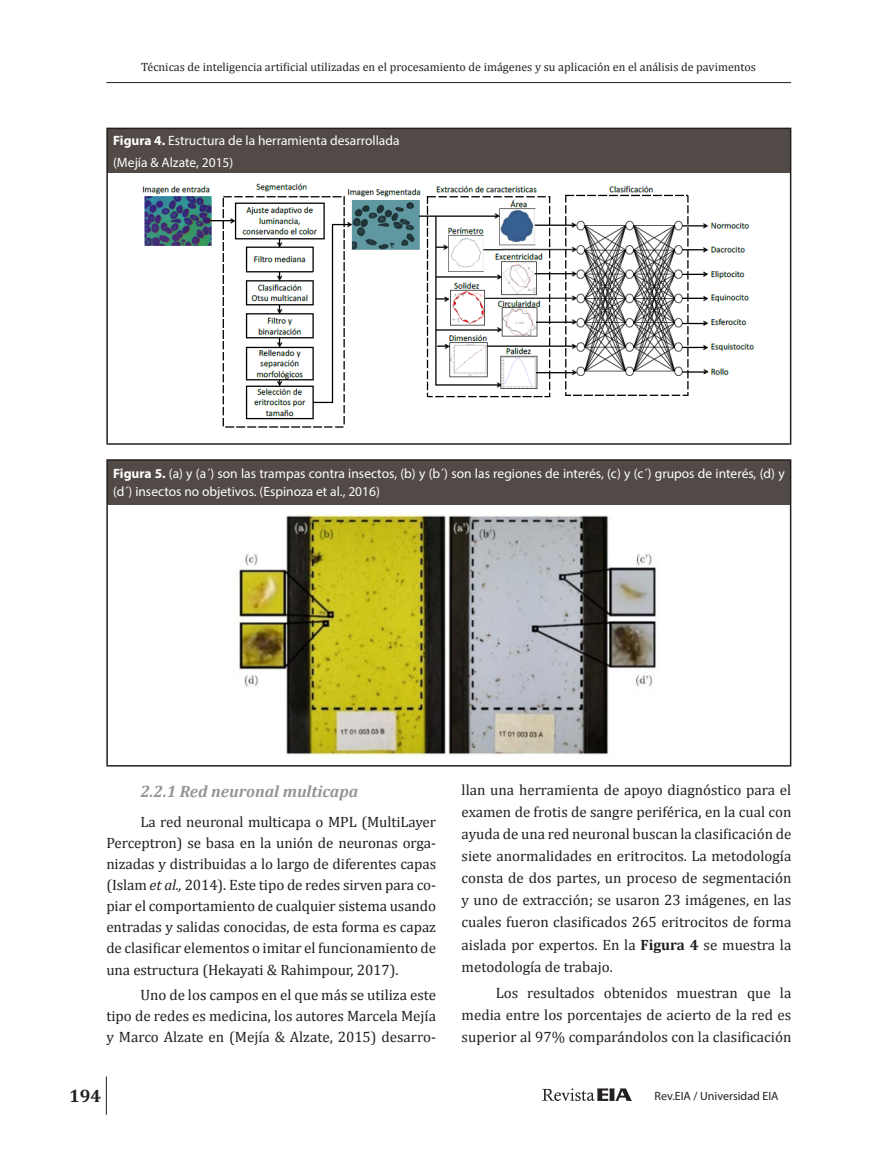
<style>
.page{position:relative;width:885px;height:1170px;background:#fff}
.page>*{position:absolute;margin:0;border:0;box-sizing:border-box;transform-origin:0 0}
.t1{font:700 18px "Cambria";color:#231f20}
.t2{font:italic 700 16.5px "Cambria";color:#939598}
.t3{font:15px/22.2px "Cambria";color:#231f20;text-align:justify}
.t4{font:13.5px/22.2px "Myriad Pro";color:#fff}
.t5{font:12px "Cambria";color:#231f20}
.t6{font:12px "Myriad Pro";color:#231f20}
.s1{font-weight:700}
.s2{font-style:italic}
</style>
<div class="page">
<hr style="left:106px;top:82px;width:684px;height:1px;background:#231f20">
<hr style="left:106px;top:1076px;width:1px;height:38px;background:#231f20">
<svg style="left:542px;top:1088px;width:90px;height:12px"></svg>
<div style="left:107px;top:128px;width:683px;height:45px;background:#524a47"></div>
<hr style="left:106px;top:173px;width:2px;height:270px;background:#231f20">
<hr style="left:789px;top:173px;width:2px;height:270px;background:#231f20">
<hr style="left:106px;top:443px;width:685px;height:1px;background:#231f20">
<hr style="left:106px;top:129px;width:2px;height:44px;background:#231f20">
<hr style="left:106px;top:128px;width:685px;height:1px;background:#231f20">
<hr style="left:789px;top:129px;width:2px;height:44px;background:#231f20">
<img style="left:142px;top:183px;width:613px;height:245px">
<div style="left:107px;top:460px;width:683px;height:44px;background:#524a47"></div>
<hr style="left:106px;top:504px;width:2px;height:261px;background:#231f20">
<hr style="left:789px;top:504px;width:2px;height:261px;background:#231f20">
<hr style="left:106px;top:765px;width:685px;height:1px;background:#231f20">
<hr style="left:106px;top:460px;width:2px;height:44px;background:#231f20">
<hr style="left:106px;top:459px;width:685px;height:1px;background:#231f20">
<hr style="left:789px;top:460px;width:2px;height:44px;background:#231f20">
<img style="left:235px;top:510px;width:422px;height:246px">
<p class="t5" style="left:141px;top:60px;width:616px">Técnicas de inteligencia artificial utilizadas en el procesamiento de imágenes y su aplicación en el análisis de pavimentos</p>
<p class="t4" style="left:113px;top:129px;width:288px"><span class="s1">Figura 4.</span> Estructura de la herramienta desarrollada (Mejía &amp; Alzate, 2015)</p>
<p class="t4" style="left:113px;top:464px;width:673px;line-height:18px"><span class="s1">Figura 5.</span> (a) y (a´) son las trampas contra insectos, (b) y (b´) son las regiones de interés, (c) y (c´) grupos de interés, (d) y (d´) insectos no objetivos. (Espinoza et al., 2016)</p>
<p class="t2" style="left:140px;top:779px;width:219px">2.2.1 Red neuronal multicapa</p>
<p class="t3" style="left:106px;top:810px;width:331px;line-height:21.1px;text-indent:34px">La red neuronal multicapa o MPL (MultiLayer Perceptron) se basa en la unión de neuronas orga&shy;nizadas y distribuidas a lo largo de diferentes capas (Islam <span class="s2">et al.,</span> 2014). Este tipo de redes sirven para co&shy;piar el comportamiento de cualquier sistema usando entradas y salidas conocidas, de esta forma es capaz de clasificar elementos o imitar el funcionamiento de una estructura (Hekayati &amp; Rahimpour, 2017).</p>
<p class="t3" style="left:106px;top:984px;width:331px;line-height:21.1px;text-indent:34px">Uno de los campos en el que más se utiliza este tipo de redes es medicina, los autores Marcela Mejía y Marco Alzate en (Mejía &amp; Alzate, 2015) desarro-</p>
<p class="t1" style="left:69px;top:1082px;width:33px">194</p>
<p class="t3" style="left:461px;top:778px;width:331px">llan una herramienta de apoyo diagnóstico para el examen de frotis de sangre periférica, en la cual con ayuda de una red neuronal buscan la clasificación de siete anormalidades en eritrocitos. La metodología consta de dos partes, un proceso de segmentación y uno de extracción; se usaron 23 imágenes, en las cuales fueron clasificados 265 eritrocitos de forma aislada por expertos. En la <span class="s1">Figura 4</span> se muestra la metodología de trabajo.</p>
<p class="t3" style="left:461px;top:981px;width:331px;text-indent:34px">Los resultados obtenidos muestran que la media entre los porcentajes de acierto de la red es superior al 97% comparándolos con la clasificación</p>
<p class="t6" style="left:654px;top:1087px;width:125px">Rev.EIA / Universidad EIA</p>
</div>
